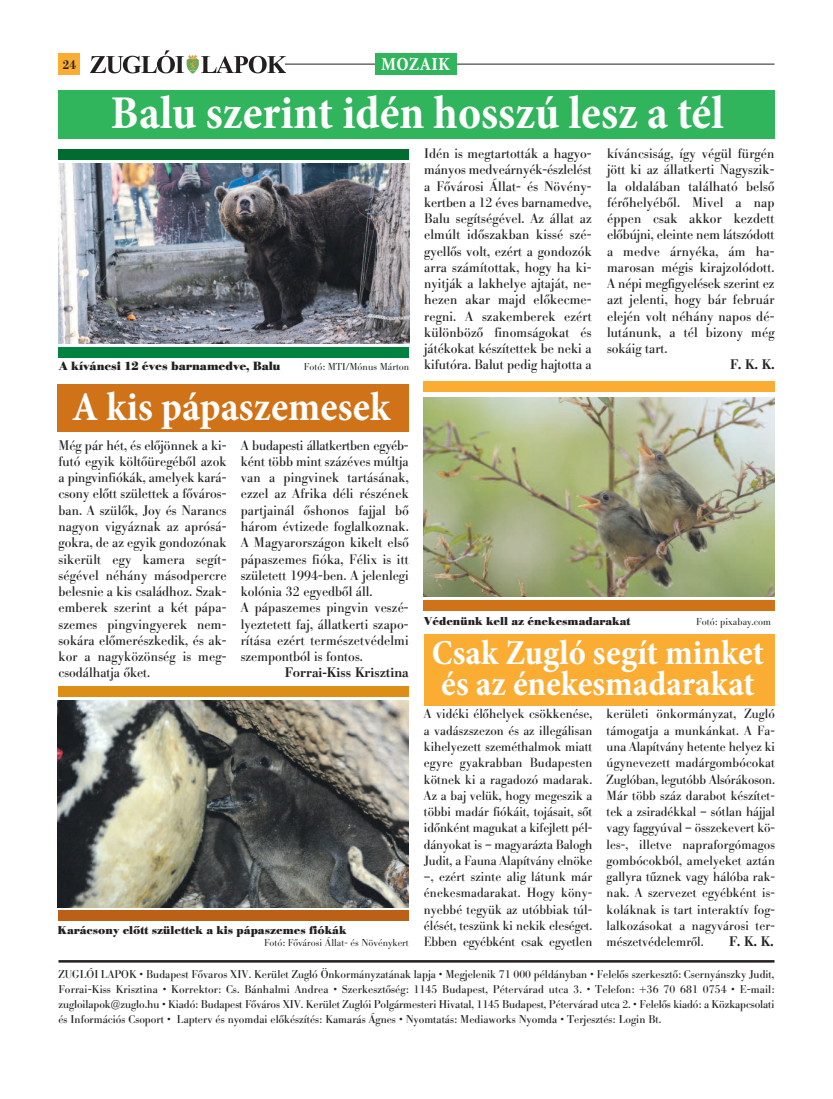
<style>
.page{position:relative;width:833px;height:1099px;background:#fff}
.page>*{position:absolute;margin:0;border:0;box-sizing:border-box;transform-origin:0 0}
.t1{font:700 condensed 47.5px "Minion Pro";letter-spacing:.005em;color:#fff}
.t2{font:700 condensed 41.25px "Minion Pro";color:#fff}
.t3{font:700 condensed 35.38px/31.2px "Minion Pro";color:#fff}
.t4{font:700 condensed 18.75px "Minion Pro";letter-spacing:.01em;color:#fff}
.t5{font:13.75px/16.2px "Berthold Bodoni H Regular";letter-spacing:.01em;color:#231f20;text-align:justify}
.t6{font:13.75px "Berthold Bodoni H Medium";color:#231f20}
.t7{font:13.12px/16.2px "Berthold Bodoni H Regular";color:#231f20;text-align:justify}
.t8{font:12.62px "Berthold Bodoni H Medium";color:#231f20}
.t9{font:11.75px "Berthold Bodoni H Bold";color:#231f20}
.t10{font:11.25px/15px "Berthold Bodoni H Regular";color:#231f20;text-align:justify}
.t11{font:11.25px "Berthold Bodoni H Bold";color:#231f20}
.t12{font:10px "Berthold Bodoni H Light";color:#231f20}
</style>
<div class="page">
<div style="left:58px;top:384px;width:351px;height:48px;background:#d07218"></div>
<hr style="left:268px;top:64px;width:506px;height:1px;background:#231f20">
<div style="left:58px;top:53px;width:22px;height:22px;background:#fbad33"></div>
<img style="left:186px;top:55px;width:13px;height:18px">
<svg style="left:90px;top:50px;width:94px;height:23px"></svg>
<svg style="left:201px;top:56px;width:84px;height:17px"></svg>
<div style="left:376px;top:53px;width:81px;height:21px;background:#30b45c"></div>
<div style="left:424px;top:633px;width:350px;height:72px;background:#fbad33"></div>
<img style="left:424px;top:397px;width:350px;height:199px">
<hr style="left:58px;top:960px;width:716px;height:2px;background:#231f20">
<img style="left:58px;top:700px;width:351px;height:207px">
<div style="left:58px;top:910px;width:351px;height:11px;background:#bb6014"></div>
<div style="left:58px;top:685px;width:351px;height:11px;background:#dd8e16"></div>
<div style="left:424px;top:600px;width:351px;height:11px;background:#d07218"></div>
<div style="left:424px;top:381px;width:351px;height:11px;background:#fbad33"></div>
<div style="left:58px;top:90px;width:716px;height:48px;background:#30b45c"></div>
<img style="left:58px;top:163px;width:351px;height:181px">
<div style="left:58px;top:347px;width:351px;height:10px;background:#008341"></div>
<div style="left:58px;top:149px;width:351px;height:11px;background:#006c30"></div>
<p class="t8" style="left:63px;top:60px;width:15px">24</p>
<h3 class="t4" style="left:381px;top:57px;width:70px">mozAiK</h3>
<h1 class="t1" style="left:111px;top:95px;width:614px">Balu szerint idén hosszú lesz a tél</h1>
<p class="t5" style="left:424px;top:147px;width:169px">Idén is megtartották a hagyo&shy;mányos medveárnyék-észlelést a Fővárosi Állat- és Növény&shy;kertben a 12 éves barnamedve, Balu segítségével. Az állat az elmúlt időszakban kissé szé&shy;gyellős volt, ezért a gondozók arra számítottak, hogy ha ki&shy;nyitják a lakhelye ajtaját, ne&shy;hezen akar majd előkecme&shy;regni. A szakemberek ezért különböző finomságokat és játékokat készítettek be neki a kifutóra. Balut pedig hajtotta a</p>
<p class="t5" style="left:607px;top:147px;width:169px">kíváncsiság, így végül fürgén jött ki az állatkerti Nagyszik&shy;la oldalában található belső férőhelyéből. Mivel a nap éppen csak akkor kezdett előbújni, eleinte nem látszódott a medve árnyéka, ám ha&shy;marosan mégis kirajzolódott.<br>A népi megfigyelések szerint ez azt jelenti, hogy bár február elején volt néhány napos dé&shy;lutánunk, a tél bizony még sokáig tart.</p>
<p class="t9" style="left:59px;top:361px;width:223px">A kíváncsi 12 éves barnamedve, Balu</p>
<p class="t12" style="left:304px;top:363px;width:107px">Fotó: MTI/Mónus Márton</p>
<p class="t6" style="left:730px;top:359px;width:46px">F. K. K.</p>
<h2 class="t2" style="left:72px;top:392px;width:319px">A kis pápaszemesek</h2>
<p class="t5" style="left:58px;top:438px;width:169px">Még pár hét, és előjönnek a ki&shy;futó egyik költőüregéből azok a pingvinfiókák, amelyek kará&shy;csony előtt születtek a főváros&shy;ban. A szülők, Joy és Narancs nagyon vigyáznak az aprósá&shy;gokra, de az egyik gondozónak sikerült egy kamera segít&shy;ségével néhány másodpercre belesnie a kis családhoz. Szak&shy;emberek szerint a két pápa&shy;szemes pingvingyerek nem&shy;sokára előmerészkedik, és ak&shy;kor a nagyközönség is meg&shy;csodálhatja őket.</p>
<p class="t5" style="left:241px;top:438px;width:169px;text-align:left">A budapesti állatkertben egyéb&shy;ként több mint százéves múltja van a pingvinek tartásának, ezzel az Afrika déli részének partjainál őshonos fajjal bő három évtizede foglalkoznak.<br>A Magyarországon kikelt első pápaszemes fióka, Félix is itt született 1994-ben. A jelenlegi kolónia 32 egyedből áll.<br>A pápaszemes pingvin veszé&shy;lyeztetett faj, állatkerti szapo&shy;rítása ezért természetvédelmi szempontból is fontos.</p>
<p class="t6" style="left:285px;top:667px;width:125px">Forrai-Kiss Krisztina</p>
<p class="t11" style="left:58px;top:925px;width:290px">Karácsony előtt születtek a kis pápaszemes fiókák</p>
<p class="t12" style="left:264px;top:938px;width:146px">Fotó: Fővárosi Állat- és Növénykert</p>
<p class="t11" style="left:424px;top:617px;width:208px">Védenünk kell az énekesmadarakat</p>
<p class="t12" style="left:696px;top:618px;width:76px">Fotó: pixabay.com</p>
<h3 class="t3" style="left:432px;top:640px;width:334px">Csak zugló segít minket és az énekesmadarakat</h3>
<p class="t7" style="left:424px;top:707px;width:170px">A vidéki élőhelyek csökkenése, a vadászszezon és az illegálisan kihelyezett szeméthalmok miatt egyre gyakrabban Budapesten kötnek ki a ragadozó madarak.<br>Az a baj velük, hogy megeszik a többi madár fiókáit, tojásait, sőt időnként magukat a kifejlett pél&shy;dányokat is – magyarázta Balogh Judit, a Fauna Alapítvány elnöke –, ezért szinte alig látunk már énekesmadarakat. Hogy köny&shy;nyebbé tegyük az utóbbiak túl&shy;élését, teszünk ki nekik eleséget.<br>Ebben egyébként csak egyetlen</p>
<p class="t7" style="left:606px;top:707px;width:170px">kerületi önkormányzat, Zugló támogatja a munkánkat. A Fa&shy;una Alapítvány hetente helyez ki úgynevezett madárgombócokat Zuglóban, legutóbb Alsórákoson.<br>Már több száz darabot készítet&shy;tek a zsiradékkal – sótlan hájjal vagy faggyúval – összekevert kö&shy;les-, illetve napraforgómagos gombócokból, amelyeket aztán gallyra tűznek vagy hálóba rak&shy;nak. A szervezet egyébként is&shy;koláknak is tart interaktív fog&shy;lalkozásokat a nagyvárosi ter&shy;mészetvédelemről.</p>
<p class="t6" style="left:729px;top:936px;width:46px">F. K. K.</p>
<p class="t10" style="left:58px;top:968px;width:717px">ZUGLÓI LAPOK • Budapest Fővaros XIV. Kerület Zugló Önkormányzatának lapja • Megjelenik 71 000 példányban • Felelős szerkesztő: Csernyánszky Judit, Forrai-Kiss Krisztina • Korrektor: Cs. Bánhalmi Andrea • Szerkesztőség: 1145 Budapest, Pétervárad utca 3. • Telefon: +36 70 681 0754 • E-mail: zugloilapok@zuglo.hu • Kiadó: Budapest Főváros XIV. Kerület Zuglói Polgármesteri Hivatal, 1145 Budapest, Pétervárad utca 2. • Felelős kiadó: a Közkapcsolati és Információs Csoport • Lapterv és nyomdai előkészítés: Kamarás Ágnes • Nyomtatás: Mediaworks Nyomda • Terjesztés: Login Bt.</p>
</div>
